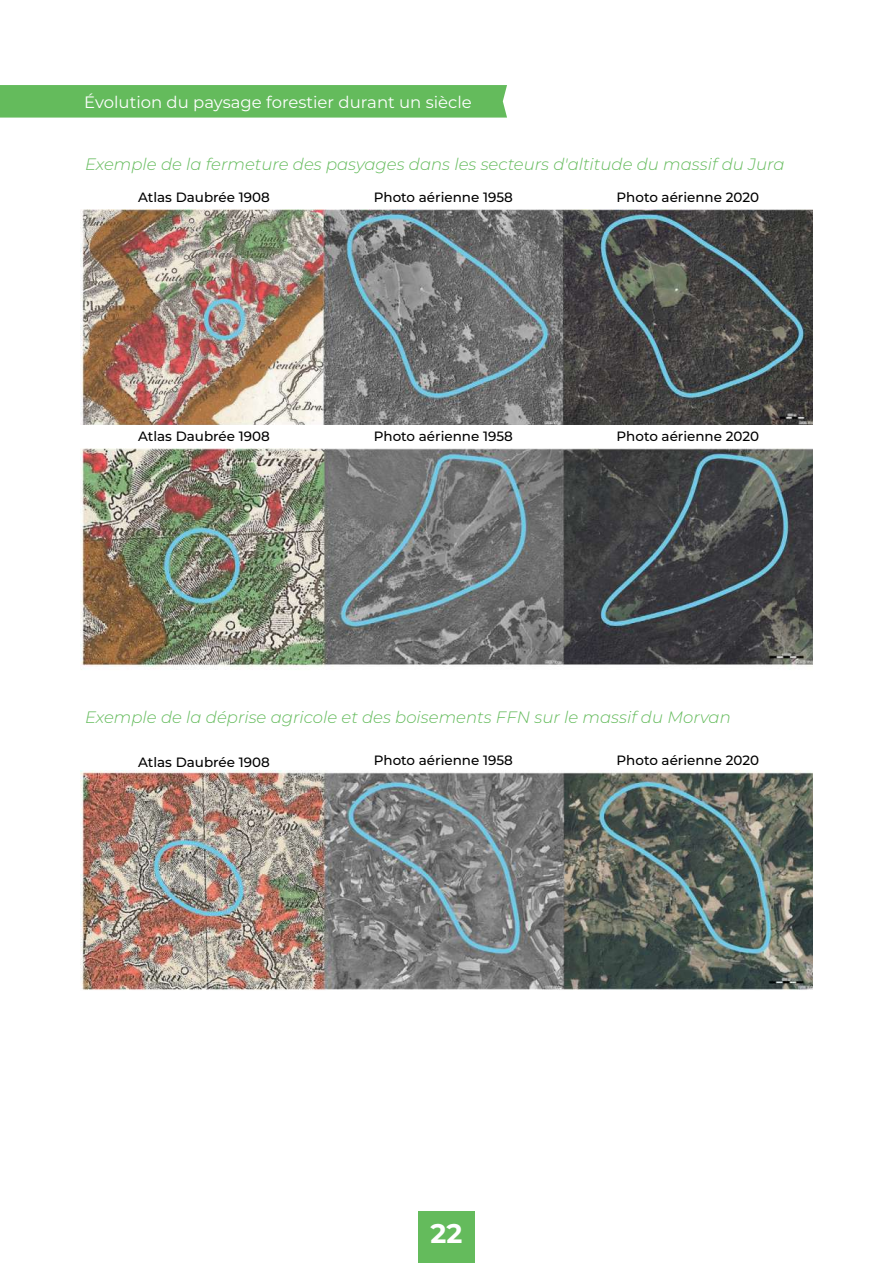
<style>
.page{position:relative;width:893px;height:1263px;background:#fff}
.page>*{position:absolute;margin:0;border:0;box-sizing:border-box;transform-origin:0 0}
.t1{font:700 27px "Montserrat Alternates";color:#fff}
.t2{font:italic 300 16.5px "Montserrat";color:#64bb5c}
.t3{font:16.5px "Montserrat";color:#fff}
.t4{font:500 13.5px "Montserrat";color:#000}
</style>
<div class="page">
<div style="left:418px;top:1211px;width:57px;height:52px;background:#64bb5c"></div>
<img style="left:80px;top:209px;width:733px;height:461px">
<div style="left:76px;top:426px;width:752px;height:22px;background:#fff"></div>
<div style="left:0;top:85px;width:507px;height:33px;background:#64bb5c"></div>
<img style="left:80px;top:770px;width:733px;height:220px">
<p class="t3" style="left:84px;top:91px;width:389px">Évolution du paysage forestier durant un siècle</p>
<p class="t2" style="left:85px;top:153px;width:701px">Exemple de la fermeture des pasyages dans les secteurs d'altitude du massif du Jura</p>
<p class="t4" style="left:138px;top:188px;width:133px">Atlas Daubrée 1908</p>
<p class="t4" style="left:374px;top:188px;width:141px">Photo aérienne 1958</p>
<p class="t4" style="left:616px;top:188px;width:144px">Photo aérienne 2020</p>
<p class="t4" style="left:138px;top:427px;width:133px">Atlas Daubrée 1908</p>
<p class="t4" style="left:374px;top:427px;width:141px">Photo aérienne 1958</p>
<p class="t4" style="left:616px;top:427px;width:144px">Photo aérienne 2020</p>
<p class="t2" style="left:85px;top:706px;width:647px">Exemple de la déprise agricole et des boisements FFN sur le massif du Morvan</p>
<p class="t4" style="left:138px;top:753px;width:133px">Atlas Daubrée 1908</p>
<p class="t4" style="left:616px;top:751px;width:144px">Photo aérienne 2020</p>
<p class="t4" style="left:374px;top:751px;width:141px">Photo aérienne 1958</p>
<h1 class="t1" style="left:431px;top:1213px;width:33px">22</h1>
</div>
